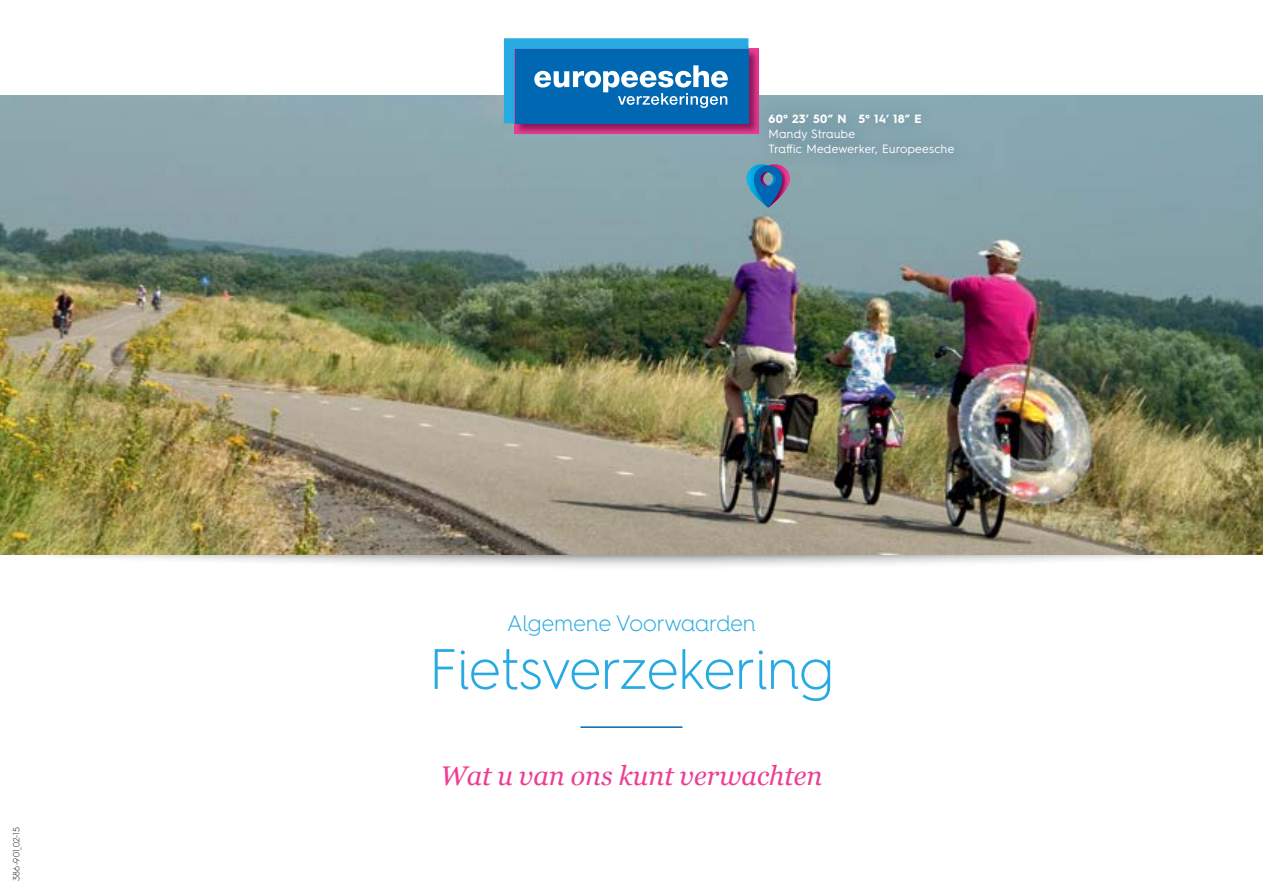
<style>
.page{position:relative;width:1263px;height:893px;background:#fff}
.page>*{position:absolute;margin:0;border:0;box-sizing:border-box;transform-origin:0 0}
.t1{font:300 57px "Hurme Geometric Sans 4";color:#27aae1}
.t2{font:italic 27px "Georgia";color:#ee3d96}
.t3{font:300 22.5px "Hurme Geometric Sans 4";color:#27aae1}
.t4{font:12px/15px "Hurme Geometric Sans 4";letter-spacing:.025em;color:#fff}
.t5{font:700 12px "Hurme Geometric Sans 4";letter-spacing:.025em;color:#fff}
.t6{font:300 9px "Hurme Geometric Sans 4";letter-spacing:.01em;color:#231f20}
</style>
<div class="page">
<div style="left:39px;top:523px;width:1189px;height:47px;background:#231f20;opacity:.75"></div>
<img style="left:0;top:96px;width:1263px;height:459px">
<hr style="left:580px;top:726px;width:102px;height:2px;background:#0067b3">
<img style="left:514px;top:49px;width:245px;height:85px">
<svg style="left:504px;top:38px;width:244px;height:85px;background:#2482c2"></svg>
<div style="left:751px;top:96px;width:219px;height:75px;background:#84a4ae"></div>
<svg style="left:746px;top:164px;width:44px;height:44px;background:#4e7bac"></svg>
<p class="t6" style="left:10px;top:880px;width:55px;rotate:-90deg">386-901_02-15</p>
<p class="t5" style="left:768px;top:110px;width:155px">60° 23’ 50” N 5° 14’ 18” E</p>
<p class="t4" style="left:768px;top:126px;width:187px">Mandy Straube<br>Traffic Medewerker, Europeesche</p>
<h3 class="t3" style="left:507px;top:608px;width:250px">Algemene Voorwaarden</h3>
<h1 class="t1" style="left:429px;top:630px;width:406px">Fietsverzekering</h1>
<h2 class="t2" style="left:440px;top:755px;width:383px">Wat u van ons kunt verwachten</h2>
</div>
